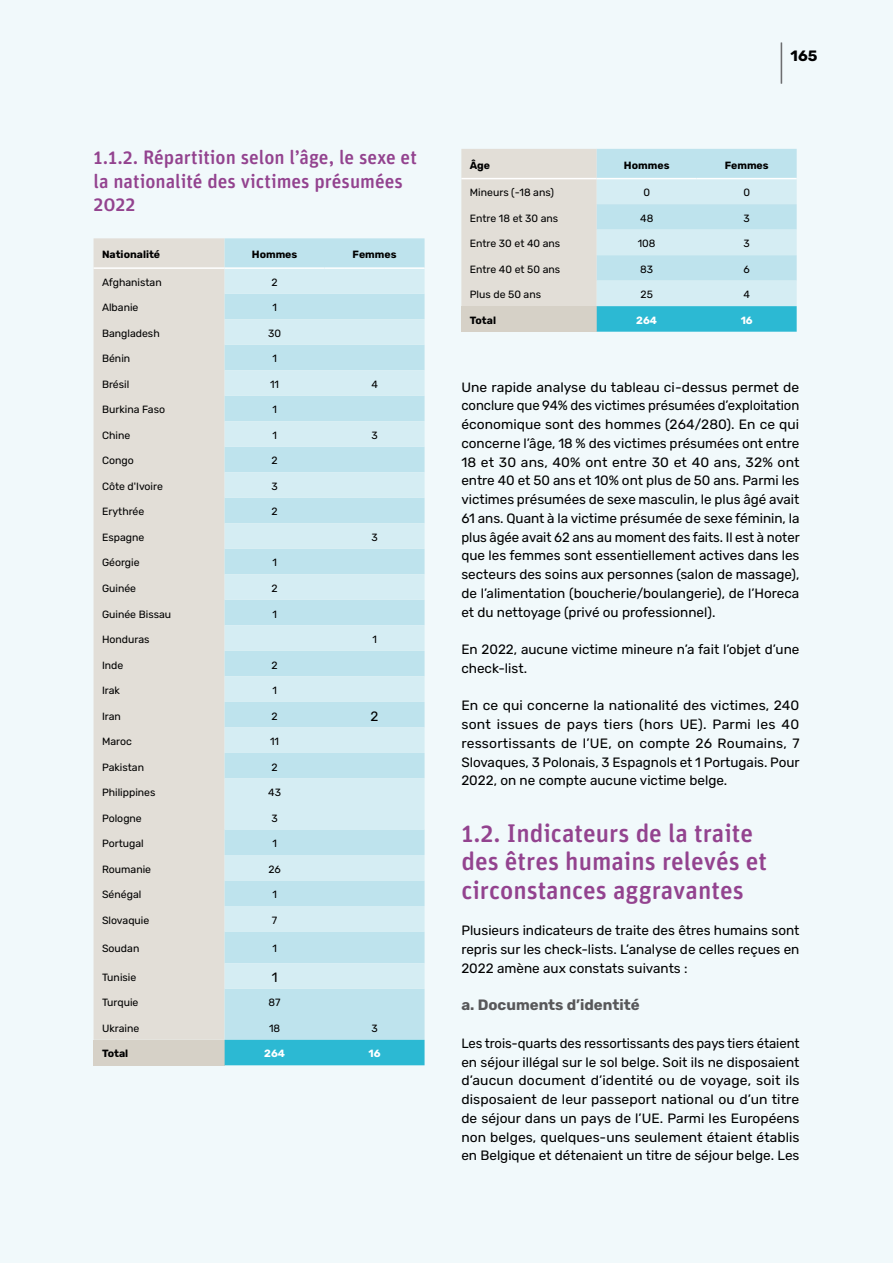
<style>
.page{position:relative;width:893px;height:1263px;background:#f1f9fb}
.page>*{position:absolute;margin:0;border:0;box-sizing:border-box;transform-origin:0 0}
.t1{font:37.5px "Rubik";color:#58585a;scale:.4 1}
.t2{font:500 25.5px/28.5px "Unit Rounded OT";color:#93438f}
.t3{font:500 19.5px/23.4px "Unit Rounded Pro";color:#93438f}
.t4{font:700 15px "Rubik";color:#58585a}
.t5{font:700 15px "Rubik";color:#000}
.t6{font:13.5px/18.8px "Rubik";color:#000;text-align:justify}
.t7{font:10.5px "Rubik";color:#000}
.t8{font:700 10.5px "Rubik";color:#000}
.t9{font:700 10.5px "Rubik";color:#fff}
</style>
<div class="page">
<div style="left:94px;top:238px;width:131px;height:802px;background:#e2ded7"></div>
<div style="left:225px;top:238px;width:200px;height:802px;background:#bee3ed"></div>
<svg style="left:225px;top:269px;width:200px;height:720px;fill:#d5edf3"></svg>
<div style="left:94px;top:1040px;width:131px;height:25px;background:#d6d1c7"></div>
<div style="left:225px;top:1040px;width:200px;height:25px;background:#2cb9d3"></div>
<hr style="left:94px;top:267px;width:131px;height:2px;background:#fff">
<hr style="left:225px;top:267px;width:100px;height:2px;background:#fff">
<hr style="left:325px;top:267px;width:100px;height:2px;background:#fff">
<svg style="left:461px;top:149px;width:336px;height:183px"></svg>
<hr style="left:461px;top:178px;width:136px;height:1px;background:#fff">
<hr style="left:597px;top:178px;width:100px;height:1px;background:#fff">
<hr style="left:697px;top:178px;width:100px;height:1px;background:#fff">
<h3 class="t3" style="left:94px;top:145px;width:325px">1.1.2. Répartition selon l’âge, le sexe et la nationalité des victimes présumées<br>2022</h3>
<p class="t8" style="left:102px;top:249px;width:60px">Nationalité</p>
<p class="t8" style="left:252px;top:249px;width:47px">Hommes</p>
<p class="t8" style="left:353px;top:249px;width:45px">Femmes</p>
<p class="t7" style="left:102px;top:276px;width:61px">Afghanistan</p>
<p class="t7" style="left:272px;top:276px;width:8px">2</p>
<p class="t7" style="left:102px;top:302px;width:38px">Albanie</p>
<p class="t7" style="left:272px;top:302px;width:6px">1</p>
<p class="t7" style="left:102px;top:327px;width:59px">Bangladesh</p>
<p class="t7" style="left:268px;top:327px;width:14px">30</p>
<p class="t7" style="left:102px;top:353px;width:30px">Bénin</p>
<p class="t7" style="left:272px;top:353px;width:6px">1</p>
<p class="t7" style="left:102px;top:378px;width:29px">Brésil</p>
<p class="t7" style="left:270px;top:378px;width:10px">11</p>
<p class="t7" style="left:371px;top:378px;width:8px">4</p>
<p class="t7" style="left:102px;top:404px;width:65px">Burkina Faso</p>
<p class="t7" style="left:272px;top:404px;width:6px">1</p>
<p class="t7" style="left:102px;top:429px;width:30px">Chine</p>
<p class="t7" style="left:272px;top:429px;width:6px">1</p>
<p class="t7" style="left:371px;top:429px;width:8px">3</p>
<p class="t7" style="left:102px;top:455px;width:33px">Congo</p>
<p class="t7" style="left:272px;top:455px;width:8px">2</p>
<p class="t7" style="left:102px;top:480px;width:62px">Côte d'Ivoire</p>
<p class="t7" style="left:271px;top:480px;width:8px">3</p>
<p class="t7" style="left:102px;top:506px;width:44px">Erythrée</p>
<p class="t7" style="left:272px;top:506px;width:8px">2</p>
<p class="t7" style="left:102px;top:531px;width:44px">Espagne</p>
<p class="t7" style="left:371px;top:531px;width:8px">3</p>
<p class="t7" style="left:102px;top:557px;width:39px">Géorgie</p>
<p class="t7" style="left:272px;top:557px;width:6px">1</p>
<p class="t7" style="left:102px;top:582px;width:36px">Guinée</p>
<p class="t7" style="left:272px;top:582px;width:8px">2</p>
<p class="t7" style="left:102px;top:608px;width:71px">Guinée Bissau</p>
<p class="t7" style="left:272px;top:608px;width:6px">1</p>
<p class="t7" style="left:102px;top:633px;width:49px">Honduras</p>
<p class="t7" style="left:372px;top:633px;width:6px">1</p>
<p class="t7" style="left:102px;top:659px;width:23px">Inde</p>
<p class="t7" style="left:272px;top:659px;width:8px">2</p>
<p class="t7" style="left:102px;top:684px;width:19px">Irak</p>
<p class="t7" style="left:272px;top:684px;width:6px">1</p>
<p class="t7" style="left:102px;top:710px;width:20px">Iran</p>
<p class="t7" style="left:272px;top:710px;width:8px">2</p>
<p class="t6" style="left:371px;top:707px;width:9px">2</p>
<p class="t7" style="left:102px;top:735px;width:31px">Maroc</p>
<p class="t7" style="left:270px;top:735px;width:10px">11</p>
<p class="t7" style="left:102px;top:761px;width:44px">Pakistan</p>
<p class="t7" style="left:272px;top:761px;width:8px">2</p>
<p class="t7" style="left:102px;top:787px;width:55px">Philippines</p>
<p class="t7" style="left:268px;top:787px;width:14px">43</p>
<p class="t7" style="left:102px;top:812px;width:41px">Pologne</p>
<p class="t7" style="left:271px;top:812px;width:8px">3</p>
<p class="t7" style="left:102px;top:838px;width:43px">Portugal</p>
<p class="t7" style="left:272px;top:838px;width:6px">1</p>
<p class="t7" style="left:102px;top:863px;width:51px">Roumanie</p>
<p class="t7" style="left:268px;top:863px;width:14px">26</p>
<p class="t7" style="left:102px;top:889px;width:41px">Sénégal</p>
<p class="t7" style="left:272px;top:889px;width:6px">1</p>
<p class="t7" style="left:102px;top:914px;width:49px">Slovaquie</p>
<p class="t7" style="left:272px;top:914px;width:7px">7</p>
<p class="t7" style="left:102px;top:943px;width:39px">Soudan</p>
<p class="t7" style="left:272px;top:943px;width:6px">1</p>
<p class="t7" style="left:102px;top:971px;width:36px">Tunisie</p>
<p class="t6" style="left:272px;top:969px;width:7px">1</p>
<p class="t7" style="left:102px;top:997px;width:38px">Turquie</p>
<p class="t7" style="left:269px;top:997px;width:14px">87</p>
<p class="t7" style="left:102px;top:1022px;width:39px">Ukraine</p>
<p class="t7" style="left:269px;top:1022px;width:13px">18</p>
<p class="t7" style="left:371px;top:1022px;width:8px">3</p>
<p class="t8" style="left:102px;top:1048px;width:28px">Total</p>
<p class="t9" style="left:264px;top:1048px;width:22px">264</p>
<p class="t9" style="left:369px;top:1048px;width:14px">16</p>
<h1 class="t1" style="left:780px;top:42px;width:10px">|</h1>
<p class="t5" style="left:791px;top:47px;width:28px">165</p>
<p class="t8" style="left:470px;top:159px;width:22px">Âge</p>
<p class="t8" style="left:624px;top:159px;width:47px">Hommes</p>
<p class="t8" style="left:725px;top:159px;width:45px">Femmes</p>
<p class="t7" style="left:470px;top:187px;width:85px">Mineurs (-18 ans)</p>
<p class="t7" style="left:643px;top:187px;width:8px">0</p>
<p class="t7" style="left:743px;top:187px;width:8px">0</p>
<p class="t7" style="left:470px;top:212px;width:90px">Entre 18 et 30 ans</p>
<p class="t7" style="left:640px;top:212px;width:15px">48</p>
<p class="t7" style="left:743px;top:212px;width:8px">3</p>
<p class="t7" style="left:470px;top:238px;width:92px">Entre 30 et 40 ans</p>
<p class="t7" style="left:638px;top:238px;width:19px">108</p>
<p class="t7" style="left:743px;top:238px;width:8px">3</p>
<p class="t7" style="left:470px;top:263px;width:92px">Entre 40 et 50 ans</p>
<p class="t7" style="left:640px;top:263px;width:14px">83</p>
<p class="t7" style="left:743px;top:263px;width:8px">6</p>
<p class="t7" style="left:470px;top:289px;width:73px">Plus de 50 ans</p>
<p class="t7" style="left:640px;top:289px;width:14px">25</p>
<p class="t7" style="left:743px;top:289px;width:8px">4</p>
<p class="t8" style="left:470px;top:314px;width:28px">Total</p>
<p class="t9" style="left:636px;top:314px;width:22px">264</p>
<p class="t9" style="left:741px;top:314px;width:14px">16</p>
<p class="t6" style="left:461px;top:378px;width:340px">Une rapide analyse du tableau ci-dessus permet de conclure que 94% des victimes présumées d’exploitation économique sont des hommes (264/280). En ce qui concerne l’âge, 18 % des victimes présumées ont entre 18 et 30 ans, 40% ont entre 30 et 40 ans, 32% ont entre 40 et 50 ans et 10% ont plus de 50 ans. Parmi les victimes présumées de sexe masculin, le plus âgé avait 61 ans. Quant à la victime présumée de sexe féminin, la plus âgée avait 62 ans au moment des faits. Il est à noter que les femmes sont essentiellement actives dans les secteurs des soins aux personnes (salon de massage), de l’alimentation (boucherie/boulangerie), de l’Horeca et du nettoyage (privé ou professionnel).</p>
<p class="t6" style="left:461px;top:640px;width:340px">En 2022, aucune victime mineure n’a fait l’objet d’une check-list.</p>
<p class="t6" style="left:461px;top:697px;width:340px">En ce qui concerne la nationalité des victimes, 240 sont issues de pays tiers (hors UE). Parmi les 40 ressortissants de l’UE, on compte 26 Roumains, 7<br>Slovaques, 3 Polonais, 3 Espagnols et 1 Portugais. Pour 2022, on ne compte aucune victime belge.</p>
<h2 class="t2" style="left:461px;top:818px;width:307px">1.2. Indicateurs de la traite des êtres humains relevés et circonstances aggravantes</h2>
<p class="t6" style="left:461px;top:922px;width:340px">Plusieurs indicateurs de traite des êtres humains sont repris sur les check-lists. L’analyse de celles reçues en 2022 amène aux constats suivants :</p>
<p class="t4" style="left:461px;top:997px;width:180px">a. Documents d’identité</p>
<p class="t6" style="left:461px;top:1034px;width:340px">Les trois-quarts des ressortissants des pays tiers étaient en séjour illégal sur le sol belge. Soit ils ne disposaient d’aucun document d’identité ou de voyage, soit ils disposaient de leur passeport national ou d’un titre de séjour dans un pays de l’UE. Parmi les Européens non belges, quelques-uns seulement étaient établis en Belgique et détenaient un titre de séjour belge. Les</p>
</div>
